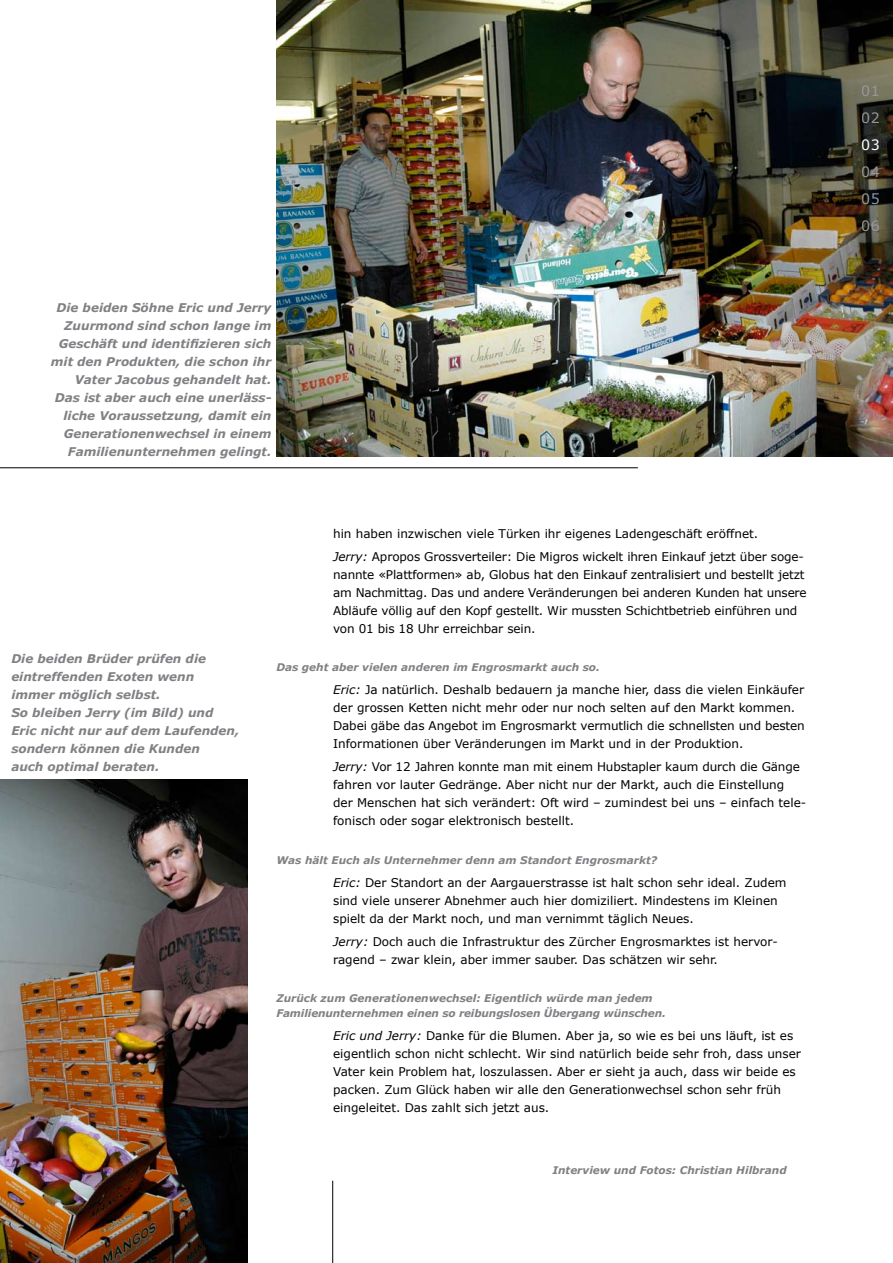
<style>
.page{position:relative;width:893px;height:1263px;background:#fff}
.page>*{position:absolute;margin:0;border:0;box-sizing:border-box;transform-origin:0 0}
.t1{font:14.25px/27px "Verdana";color:#97979b}
.t2{font:14.25px "Verdana";color:#fff}
.t3{font:12px/18px "Verdana";color:#000}
.t4{font:italic 700 12px/18px "Verdana";color:#818084;text-align:right}
.t5{font:italic 700 10.5px/15px "Verdana";color:#818084}
.s1{font-style:italic}
</style>
<div class="page">
<hr style="left:0;top:467px;width:638px;height:1px;background:#000">
<img style="left:277px;top:0;width:616px;height:456px">
<img style="left:0;top:780px;width:248px;height:483px">
<hr style="left:332px;top:1181px;width:1px;height:82px;background:#000">
<p class="t4" style="left:51px;top:299px;width:222px">Die beiden Söhne Eric und Jerry<br>Zuurmond sind schon lange im<br>Geschäft und identifizieren sich mit den Produkten, die schon ihr<br>Vater Jacobus gehandelt hat.<br>Das ist aber auch eine unerläss&shy;liche Voraussetzung, damit ein<br>Generationenwechsel in einem<br>Familienunternehmen gelingt.</p>
<p class="t4" style="left:11px;top:649px;width:230px;text-align:left">Die beiden Brüder prüfen die eintreffenden Exoten wenn immer möglich selbst.<br>So bleiben Jerry (im Bild) und<br>Eric nicht nur auf dem Laufenden, sondern können die Kunden<br>auch optimal beraten.</p>
<p class="t3" style="left:333px;top:521px;width:472px;line-height:23.2px">hin haben inzwischen viele Türken ihr eigenes Ladengeschäft eröffnet.<br><span class="s1">Jerry:</span> Apropos Grossverteiler: Die Migros wickelt ihren Einkauf jetzt über soge-</p>
<p class="t3" style="left:333px;top:565px;width:475px">nannte «Plattformen» ab, Globus hat den Einkauf zentralisiert und bestellt jetzt am Nachmittag. Das und andere Veränderungen bei anderen Kunden hat unsere Abläufe völlig auf den Kopf gestellt. Wir mussten Schichtbetrieb einführen und von 01 bis 18 Uhr erreichbar sein.</p>
<p class="t5" style="left:276px;top:659px;width:325px">Das geht aber vielen anderen im Engrosmarkt auch so.</p>
<p class="t3" style="left:333px;top:680px;width:473px"><span class="s1">Eric:</span> Ja natürlich. Deshalb bedauern ja manche hier, dass die vielen Einkäufer der grossen Ketten nicht mehr oder nur noch selten auf den Markt kommen.<br>Dabei gäbe das Angebot im Engrosmarkt vermutlich die schnellsten und besten Informationen über Veränderungen im Markt und in der Produktion.</p>
<p class="t3" style="left:333px;top:757px;width:475px"><span class="s1">Jerry:</span> Vor 12 Jahren konnte man mit einem Hubstapler kaum durch die Gänge fahren vor lauter Gedränge. Aber nicht nur der Markt, auch die Einstellung der Menschen hat sich verändert: Oft wird – zumindest bei uns – einfach tele&shy;fonisch oder sogar elektronisch bestellt.</p>
<p class="t5" style="left:276px;top:852px;width:382px">Was hält Euch als Unternehmer denn am Standort Engrosmarkt?</p>
<p class="t3" style="left:333px;top:873px;width:455px"><span class="s1">Eric:</span> Der Standort an der Aargauerstrasse ist halt schon sehr ideal. Zudem sind viele unserer Abnehmer auch hier domiziliert. Mindestens im Kleinen spielt da der Markt noch, und man vernimmt täglich Neues.</p>
<p class="t3" style="left:333px;top:932px;width:445px"><span class="s1">Jerry:</span> Doch auch die Infrastruktur des Zürcher Engrosmarktes ist hervor&shy;ragend – zwar klein, aber immer sauber. Das schätzen wir sehr.</p>
<p class="t5" style="left:276px;top:990px;width:391px">Zurück zum Generationenwechsel: Eigentlich würde man jedem<br>Familienunternehmen einen so reibungslosen Übergang wünschen.</p>
<p class="t3" style="left:333px;top:1026px;width:469px"><span class="s1">Eric und Jerry:</span> Danke für die Blumen. Aber ja, so wie es bei uns läuft, ist es eigentlich schon nicht schlecht. Wir sind natürlich beide sehr froh, dass unser Vater kein Problem hat, loszulassen. Aber er sieht ja auch, dass wir beide es packen. Zum Glück haben wir alle den Generationwechsel schon sehr früh eingeleitet. Das zahlt sich jetzt aus.</p>
<p class="t5" style="left:552px;top:1162px;width:236px">Interview und Fotos: Christian Hilbrand</p>
<p class="t1" style="left:862px;top:77px;width:20px">01<br>02</p>
<p class="t2" style="left:862px;top:136px;width:20px">03</p>
<p class="t1" style="left:862px;top:158px;width:20px;text-align:justify">04<br>05<br>06</p>
</div>
